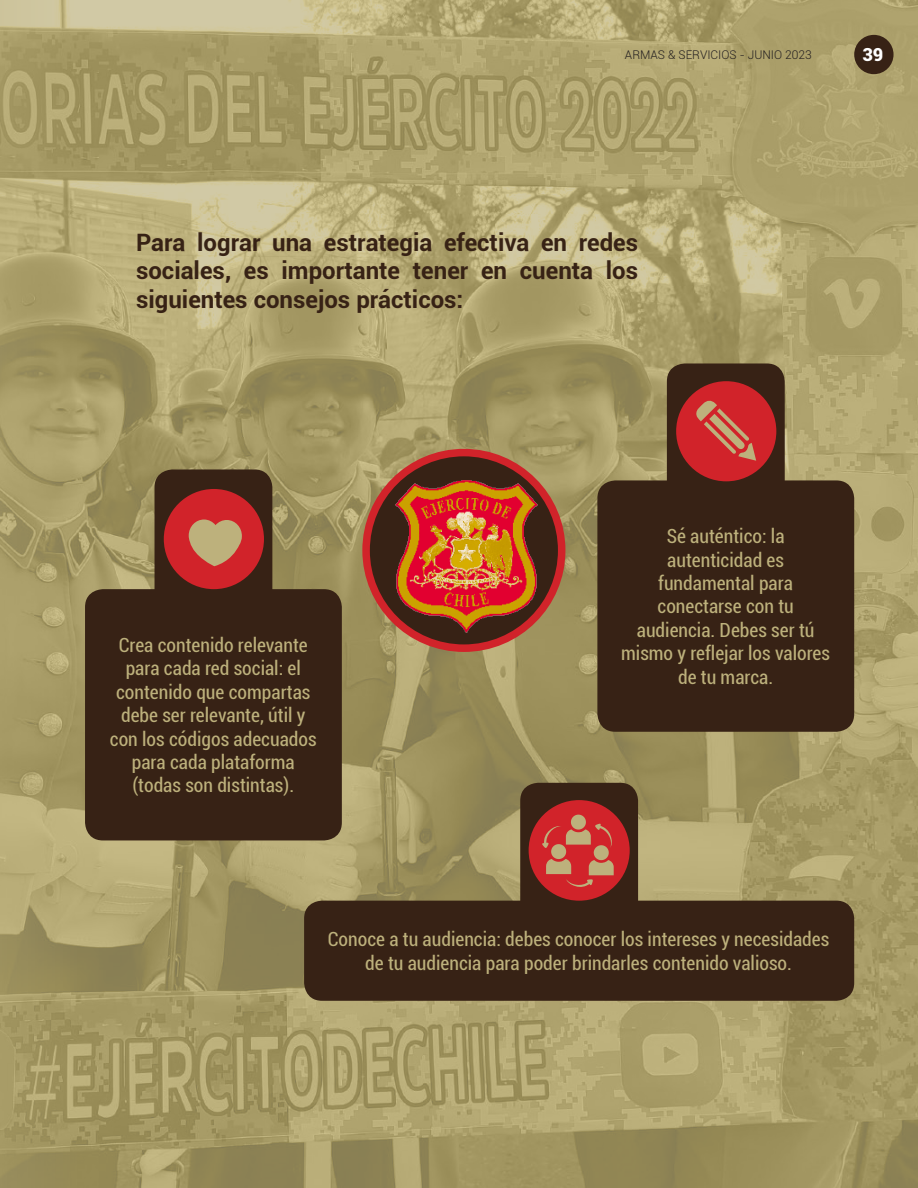
<style>
.page{position:relative;width:918px;height:1188px;background:#fff}
.page>*{position:absolute;margin:0;border:0;box-sizing:border-box;transform-origin:0 0}
.t1{font:700 24px/28.8px "Roboto";color:#372215;text-align:justify}
.t2{font:condensed 19.5px/23.4px "Roboto";color:#bdb17c;text-align:center}
.t3{font:900 18px "Roboto";color:#fff}
.t4{font:300 12px "Roboto";color:#231f20}
</style>
<div class="page">
<img style="left:0;top:0;width:918px;height:1188px">
<svg style="left:366px;top:453px;width:196px;height:195px;background:#4f2218"></svg>
<div style="left:362px;top:449px;width:203px;height:203px;border:8px solid #d1232a;border-radius:50%"></div>
<div style="left:85px;top:589px;width:257px;height:251px;background:#372215;border-radius:18px"></div>
<div style="left:597px;top:480px;width:257px;height:252px;background:#372215;border-radius:18px"></div>
<img style="left:396px;top:476px;width:142px;height:160px">
<div style="left:304px;top:901px;width:550px;height:100px;background:#372215;border-radius:18px"></div>
<svg style="left:520px;top:783px;width:118px;height:118px;background:#8d352b"></svg>
<svg style="left:155px;top:469px;width:117px;height:121px;background:#8b362c"></svg>
<svg style="left:667px;top:363px;width:118px;height:118px;background:#8e2e28"></svg>
<div style="left:854px;top:35px;width:40px;height:39px;background:#372215;border-radius:50%"></div>
<p class="t4" style="left:625px;top:46px;width:188px">ARMAS &amp; SERVICIOS - JUNIO 2023</p>
<p class="t3" style="left:863px;top:42px;width:22px">39</p>
<p class="t1" style="left:136px;top:227px;width:504px">Para lograr una estrategia efectiva en redes sociales, es importante tener en cuenta los siguientes consejos prácticos:</p>
<p class="t2" style="left:110px;top:633px;width:208px">Crea contenido relevante para cada red social: el contenido que compartas debe ser relevante, útil y con los códigos adecuados para cada plataforma (todas son distintas).</p>
<p class="t2" style="left:621px;top:524px;width:210px">Sé auténtico: la autenticidad es fundamental para conectarse con tu audiencia. Debes ser tú mismo y reflejar los valores de tu marca.</p>
<p class="t2" style="left:328px;top:927px;width:503px">Conoce a tu audiencia: debes conocer los intereses y necesidades de tu audiencia para poder brindarles contenido valioso.</p>
</div>
